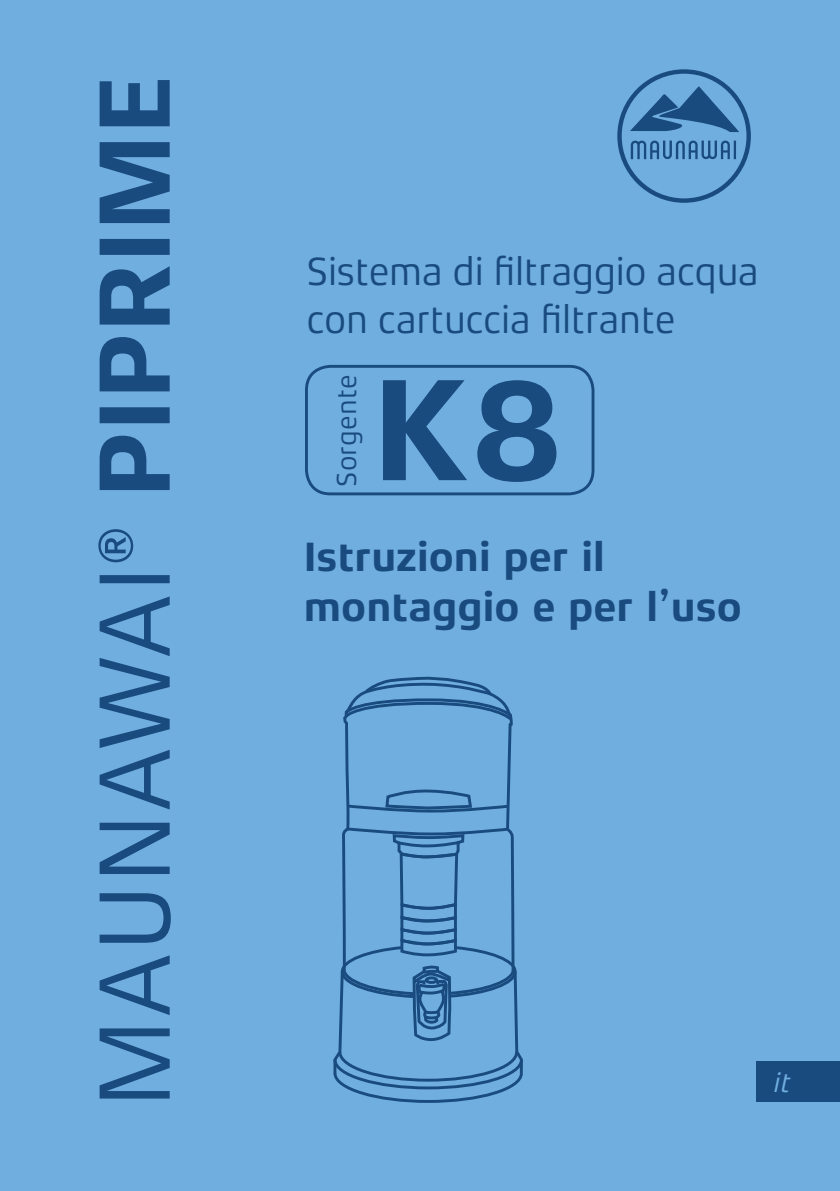
<style>
.page{position:relative;width:840px;height:1191px;background:#fff}
.page>*{position:absolute;margin:0;border:0;box-sizing:border-box;transform-origin:0 0}
.t1{font:700 147px "Xenois Sans Pro";color:#1a4b7e}
.t2{font:700 41.6px/50px "Xenois Sans Pro";color:#1a4b7e}
.t3{font:40px/48px "Xenois Sans Pro";letter-spacing:-.02em;color:#1a4b7e}
.t4{font:28px "Xenois Sans Pro";color:#1a4b7e}
.t5{font:italic 28px "Xenois Sans Pro";color:#70aedf}
</style>
<div class="page">
<div style="left:0;top:0;width:839px;height:1191px;background:#70aedf"></div>
<svg style="left:617px;top:69px;width:133px;height:134px"></svg>
<svg style="left:98px;top:80px;width:73px;height:1018px"></svg>
<svg style="left:345px;top:676px;width:166px;height:150px"></svg>
<svg style="left:343px;top:682px;width:170px;height:67px"></svg>
<svg style="left:345px;top:758px;width:166px;height:56px"></svg>
<svg style="left:333px;top:826px;width:190px;height:277px"></svg>
<div style="left:755px;top:1061px;width:84px;height:40px;background:#1a4b7e"></div>
<div style="left:305px;top:365px;width:289px;height:130px;border:3px solid #1a4b7e;border-radius:24px"></div>
<p class="t3" style="left:306px;top:247px;width:454px">Sistema di filtraggio acqua con cartuccia filtrante</p>
<p class="t4" style="left:331px;top:487px;width:114px;rotate:-90deg">Sorgente</p>
<h1 class="t1" style="left:371px;top:346px;width:192px">K8</h1>
<p class="t2" style="left:303px;top:531px;width:439px">Istruzioni per il montaggio e per l’uso</p>
<h1 class="t1" style="left:339px;top:514px;width:192px">K8</h1>
<p class="t5" style="left:773px;top:1066px;width:19px">it</p>
</div>
